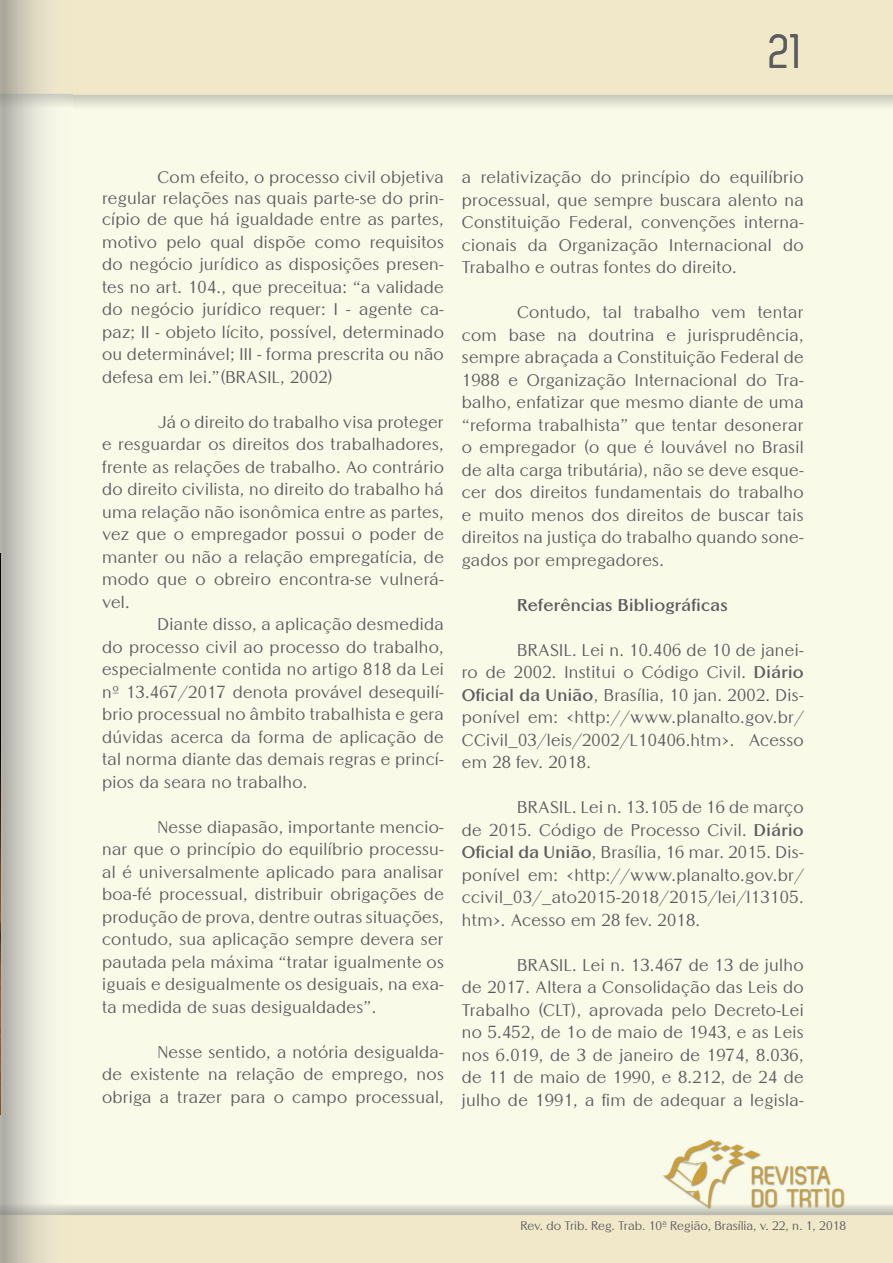
<style>
.page{position:relative;width:893px;height:1263px;background:#fff}
.page>*{position:absolute;margin:0;border:0;box-sizing:border-box;transform-origin:0 0}
.t1{font:49.5px "Zag";color:#5c5c5f}
.TEXTO_GERAL{font:16.5px/22.5px "Altrincham";letter-spacing:.02em;color:#5c5c5f;text-align:justify}
.TEXTO_GERAL-2{font:700 16.5px "Altrincham";letter-spacing:.02em;color:#5c5c5f}
.t2{font:12px "Altrincham";color:#5c5c5f}
.s1{font-weight:700}
</style>
<div class="page">
<img style="left:89px;top:0;width:804px;height:1263px">
<img style="left:0;top:0;width:89px;height:1263px">
<img style="left:0;top:553px;width:1px;height:561px">
<p class="t1" style="left:770px;top:24px;width:34px">21</p>
<p class="TEXTO_GERAL" style="left:102px;top:167px;width:343px;line-height:21px;text-indent:55px">Com efeito, o processo civil objetiva regular relações nas quais parte-se do prin&shy;cípio de que há igualdade entre as partes,</p>
<p class="TEXTO_GERAL" style="left:102px;top:231px;width:343px">motivo pelo qual dispõe como requisitos do negócio jurídico as disposições presen&shy;tes no art. 104., que preceitua: “a validade do negócio jurídico requer: I - agente ca&shy;paz; II - objeto lícito, possível, determinado ou determinável; III - forma prescrita ou não defesa em lei.”(BRASIL, 2002)</p>
<p class="TEXTO_GERAL" style="left:102px;top:411px;width:343px;text-indent:55px">Já o direito do trabalho visa proteger e resguardar os direitos dos trabalhadores, frente as relações de trabalho. Ao contrário do direito civilista, no direito do trabalho há uma relação não isonômica entre as partes, vez que o empregador possui o poder de manter ou não a relação empregatícia, de modo que o obreiro encontra-se vulnerá&shy;vel.</p>
<p class="TEXTO_GERAL" style="left:102px;top:613px;width:343px;text-indent:55px">Diante disso, a aplicação desmedida do processo civil ao processo do trabalho, especialmente contida no artigo 818 da Lei nº 13.467/2017 denota provável desequilí&shy;brio processual no âmbito trabalhista e gera dúvidas acerca da forma de aplicação de tal norma diante das demais regras e princí&shy;pios da seara no trabalho.</p>
<p class="TEXTO_GERAL" style="left:102px;top:816px;width:343px;text-indent:55px">Nesse diapasão, importante mencio&shy;nar que o princípio do equilíbrio processu&shy;al é universalmente aplicado para analisar boa-fé processual, distribuir obrigações de produção de prova, dentre outras situações, contudo, sua aplicação sempre devera ser pautada pela máxima “tratar igualmente os iguais e desigualmente os desiguais, na exa&shy;ta medida de suas desigualdades”.</p>
<p class="TEXTO_GERAL" style="left:102px;top:1041px;width:343px;text-indent:55px">Nesse sentido, a notória desigualda&shy;de existente na relação de emprego, nos obriga a trazer para o campo processual,</p>
<p class="TEXTO_GERAL" style="left:462px;top:166px;width:343px">a relativização do princípio do equilíbrio processual, que sempre buscara alento na Constituição Federal, convenções interna&shy;cionais da Organização Internacional do Trabalho e outras fontes do direito.</p>
<p class="TEXTO_GERAL" style="left:462px;top:301px;width:343px;text-indent:55px">Contudo, tal trabalho vem tentar com base na doutrina e jurisprudência, sempre abraçada a Constituição Federal de 1988 e Organização Internacional do Tra&shy;balho, enfatizar que mesmo diante de uma “reforma trabalhista” que tentar desonerar o empregador (o que é louvável no Brasil de alta carga tributária), não se deve esque&shy;cer dos direitos fundamentais do trabalho e muito menos dos direitos de buscar tais direitos na justiça do trabalho quando sone&shy;gados por empregadores.</p>
<p class="TEXTO_GERAL-2" style="left:517px;top:595px;width:212px">Referências Bibliográficas</p>
<p class="TEXTO_GERAL" style="left:462px;top:639px;width:343px;text-indent:55px">BRASIL. Lei n. 10.406 de 10 de janei&shy;ro de 2002. Institui o Código Civil. <span class="s1">Diário Oficial da União</span>, Brasília, 10 jan. 2002. Dis&shy;ponível em: &lt;http://www.planalto.gov.br/ CCivil_03/leis/2002/L10406.htm&gt;. Acesso em 28 fev. 2018.</p>
<p class="TEXTO_GERAL" style="left:462px;top:796px;width:343px;text-indent:55px">BRASIL. Lei n. 13.105 de 16 de março de 2015. Código de Processo Civil. <span class="s1">Diário Oficial da União</span>, Brasília, 16 mar. 2015. Dis&shy;ponível em: &lt;http://www.planalto.gov.br/ ccivil_03/_ato2015-2018/2015/lei/l13105. htm&gt;. Acesso em 28 fev. 2018.</p>
<p class="TEXTO_GERAL" style="left:462px;top:954px;width:343px;text-indent:55px">BRASIL. Lei n. 13.467 de 13 de julho de 2017. Altera a Consolidação das Leis do Trabalho (CLT), aprovada pelo Decreto-Lei no 5.452, de 1o de maio de 1943, e as Leis nos 6.019, de 3 de janeiro de 1974, 8.036, de 11 de maio de 1990, e 8.212, de 24 de julho de 1991, a fim de adequar a legisla-</p>
<p class="t2" style="left:520px;top:1218px;width:327px">Rev. do Trib. Reg. Trab. 10ª Região, Brasília, v. 22, n. 1, 2018</p>
</div>
